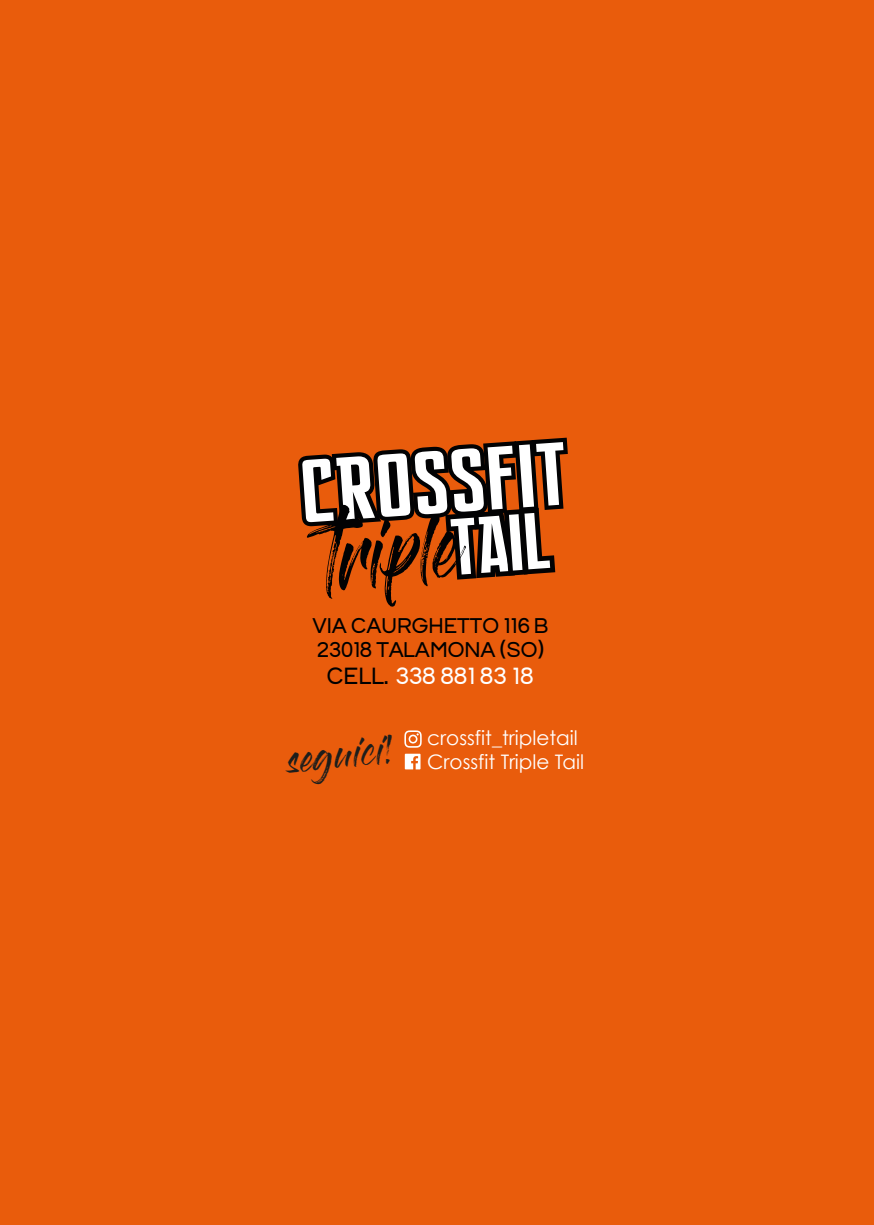
<style>
.page{position:relative;width:874px;height:1225px;background:#fff}
.page>*{position:absolute;margin:0;border:0;box-sizing:border-box;transform-origin:0 0}
.t1{font:28px "Gloss And Bloom";color:#1d1e1c}
.t2{font:300 22px "Breymont";color:#fff}
.t3{font:20px/24px "Century Gothic";color:#fff}
.t4{font:300 20px/24px "Breymont";color:#000}
.s1{color:#000}
</style>
<div class="page">
<div style="left:0;top:0;width:873px;height:1225px;background:#e95c0c"></div>
<svg style="left:298px;top:438px;width:269px;height:169px"></svg>
<svg style="left:404px;top:753px;width:16px;height:16px"></svg>
<svg style="left:404px;top:730px;width:17px;height:17px"></svg>
<p class="t4" style="left:312px;top:613px;width:237px">VIA CAURGHETTO 116 B<br>23018 TALAMONA (SO)</p>
<p class="t2" style="left:326px;top:661px;width:208px"><span class="s1">CELL.</span> 338 881 83 18</p>
<h1 class="t1" style="left:284px;top:747px;width:111px;rotate:-6deg">seguici!</h1>
<p class="t3" style="left:427px;top:725px;width:158px">crossfit_tripletail<br>Crossfit Triple Tail</p>
</div>
